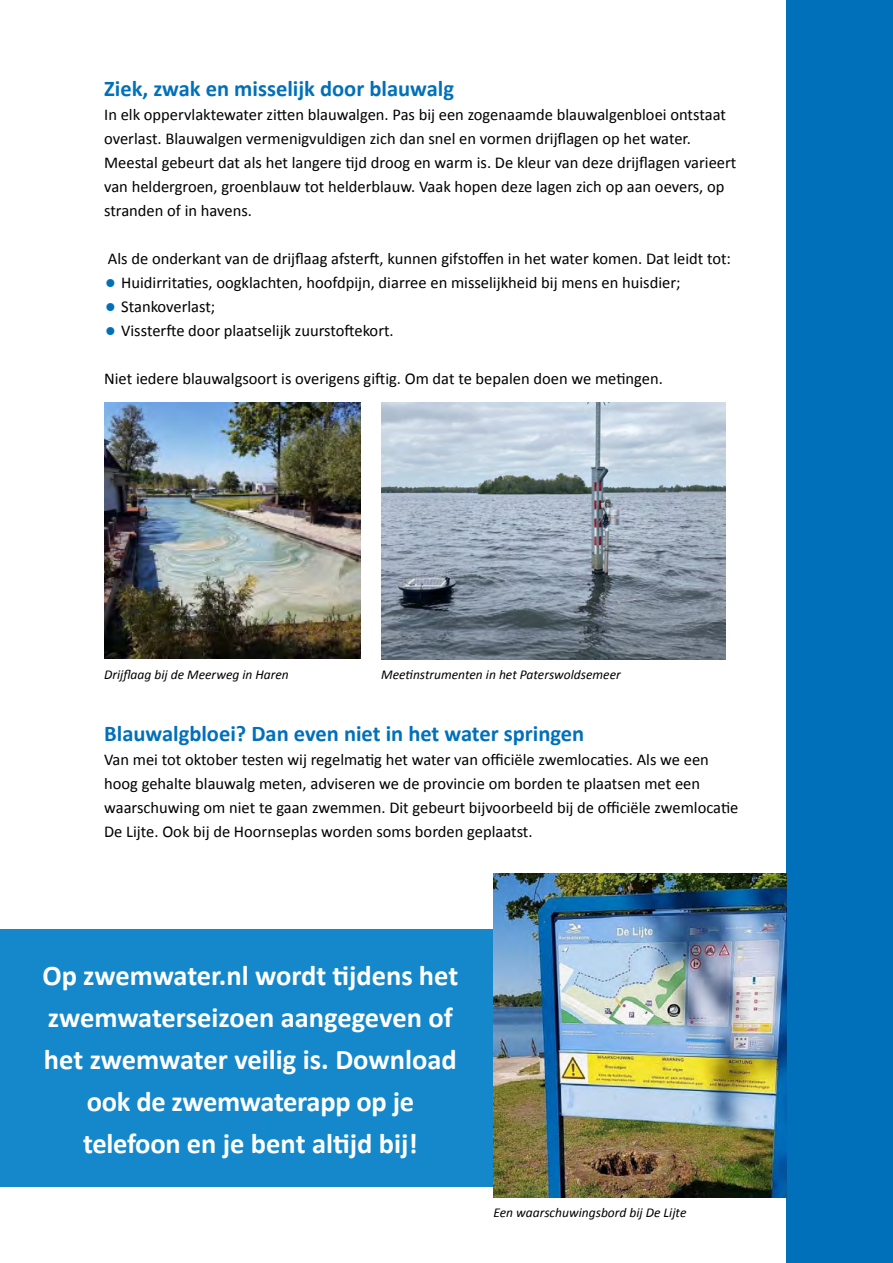
<style>
.page{position:relative;width:893px;height:1263px;background:#fff}
.page>*{position:absolute;margin:0;border:0;box-sizing:border-box;transform-origin:0 0}
.t1{font:700 28.5px/42px "Calibri";letter-spacing:-.005em;color:#fff;text-align:center}
.t2{font:700 22.5px "Calibri";color:#0070ba}
.t3{font:16.5px/24px "Calibri";color:#000}
.t4{font:italic 13.5px "Calibri";color:#000}
.s1{font-size:25.5px;color:#0070ba}
</style>
<div class="page">
<div style="left:0;top:929px;width:870px;height:258px;background:#1488ca"></div>
<div style="left:787px;top:0;width:106px;height:1263px;background:#0070ba"></div>
<img style="left:104px;top:402px;width:257px;height:257px">
<img style="left:381px;top:402px;width:344px;height:258px">
<img style="left:493px;top:874px;width:293px;height:323px">
<h2 class="t2" style="left:104px;top:74px;width:351px">Ziek, zwak en misselijk door blauwalg</h2>
<p class="t3" style="left:104px;top:102px;width:634px">In elk oppervlaktewater zitten blauwalgen. Pas bij een zogenaamde blauwalgenbloei ontstaat overlast. Blauwalgen vermenigvuldigen zich dan snel en vormen drijflagen op het water.<br>Meestal gebeurt dat als het langere tijd droog en warm is. De kleur van deze drijflagen varieert van heldergroen, groenblauw tot helderblauw. Vaak hopen deze lagen zich op aan oevers, op stranden of in havens.</p>
<p class="t3" style="left:108px;top:246px;width:625px">Als de onderkant van de drijflaag afsterft, kunnen gifstoffen in het water komen. Dat leidt tot:</p>
<p class="t3" style="left:104px;top:270px;width:578px"><span class="s1">•</span> Huidirritaties, oogklachten, hoofdpijn, diarree en misselijkheid bij mens en huisdier;</p>
<p class="t3" style="left:104px;top:294px;width:113px"><span class="s1">•</span> Stankoverlast;</p>
<p class="t3" style="left:104px;top:318px;width:291px"><span class="s1">•</span> Vissterfte door plaatselijk zuurstoftekort.</p>
<p class="t3" style="left:104px;top:366px;width:560px">Niet iedere blauwalgsoort is overigens giftig. Om dat te bepalen doen we metingen.</p>
<p class="t4" style="left:104px;top:665px;width:186px">Drijflaag bij de Meerweg in Haren</p>
<p class="t4" style="left:381px;top:665px;width:241px">Meetinstrumenten in het Paterswoldsemeer</p>
<h2 class="t2" style="left:104px;top:719px;width:482px">Blauwalgbloei? Dan even niet in het water springen</h2>
<p class="t3" style="left:104px;top:747px;width:636px">Van mei tot oktober testen wij regelmatig het water van officiële zwemlocaties. Als we een hoog gehalte blauwalg meten, adviseren we de provincie om borden te plaatsen met een waarschuwing om niet te gaan zwemmen. Dit gebeurt bijvoorbeeld bij de officiële zwemlocatie De Lijte. Ook bij de Hoornseplas worden soms borden geplaatst.</p>
<p class="t1" style="left:43px;top:954px;width:417px">Op zwemwater.nl wordt tijdens het zwemwaterseizoen aangegeven of het zwemwater veilig is. Download ook de zwemwaterapp op je telefoon en je bent altijd bij!</p>
<p class="t4" style="left:493px;top:1203px;width:195px">Een waarschuwingsbord bij De Lijte</p>
</div>
